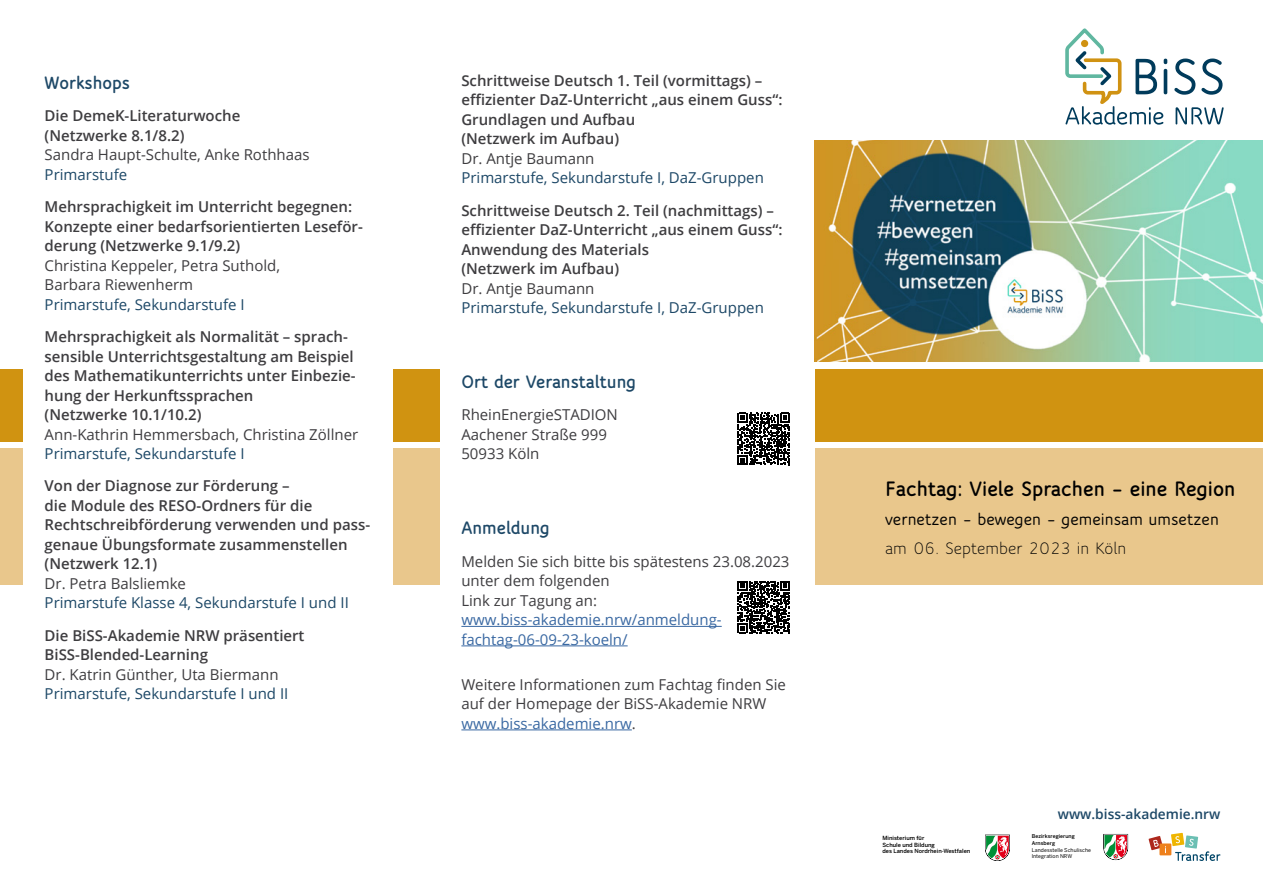
<style>
.page{position:relative;width:1263px;height:893px;background:#fff}
.page>*{position:absolute;margin:0;border:0;box-sizing:border-box;transform-origin:0 0}
.H1_Titel{font:800 22.5px "Speak Pro";color:#000}
.H2_Ueberschrift{font:800 19.5px "Speak Pro";color:#1d4867}
.H1_Titel-2{font:700 18px "Speak Pro";color:#000}
.H1_Titel-3{font:18px "Speak Pro";color:#000}
.p_Text{font:600 15px/19.5px "Open Sans";color:#3e3d40}
.p_Text-2{font:15px/19.5px "Open Sans";color:#3e3d40}
.p_Text-3{font:15px "Open Sans";color:#1d4867}
.p_Text-4{font:15px/19.5px "Open Sans";color:#3968a2}
.t1{font:600 13.8px "Open Sans";color:#1d4867}
.t2{font:500 5.7px/6.9px "Benton Sans";color:#000}
.t3{font:5.25px/6.3px "Benton Sans";letter-spacing:.01em;color:#000}
.t4{font:500 5.25px/6.3px "Benton Sans";letter-spacing:.01em;color:#000}
.s1{color:#3968a2}
</style>
<div class="page">
<div style="left:0;top:449px;width:1263px;height:136px;background:#e9c78c"></div>
<div style="left:0;top:369px;width:1263px;height:72px;background:#d09311"></div>
<svg style="left:1174px;top:59px;width:21px;height:36px"></svg>
<svg style="left:1201px;top:59px;width:21px;height:36px"></svg>
<svg style="left:1175px;top:107px;width:48px;height:17px"></svg>
<svg style="left:1065px;top:28px;width:102px;height:97px"></svg>
<div style="left:1081px;top:40px;width:7px;height:7px;background:#d09212;border-radius:50%"></div>
<svg style="left:1149px;top:833px;width:71px;height:28px"></svg>
<svg style="left:1103px;top:834px;width:25px;height:26px"></svg>
<svg style="left:985px;top:835px;width:25px;height:26px"></svg>
<div style="left:23px;top:33px;width:370px;height:826px;background:#fff"></div>
<div style="left:440px;top:33px;width:374px;height:826px;background:#fff"></div>
<img style="left:814px;top:141px;width:449px;height:221px">
<hr style="left:461px;top:626px;width:261px;height:1px;background:#3968a2">
<hr style="left:461px;top:645px;width:167px;height:1px;background:#3968a2">
<hr style="left:461px;top:729px;width:171px;height:1px;background:#3968a2">
<svg style="left:737px;top:413px;width:53px;height:52px"></svg>
<svg style="left:737px;top:581px;width:53px;height:52px"></svg>
<h2 class="H2_Ueberschrift" style="left:45px;top:71px;width:87px">Workshops</h2>
<p class="p_Text" style="left:45px;top:106px;width:197px">Die DemeK-Literaturwoche (Netzwerke 8.1/8.2)</p>
<p class="p_Text-2" style="left:45px;top:145px;width:266px">Sandra Haupt-Schulte, Anke Rothhaas</p>
<p class="p_Text-3" style="left:45px;top:164px;width:84px">Primarstufe</p>
<p class="p_Text" style="left:45px;top:197px;width:320px">Mehrsprachigkeit im Unterricht begegnen:<br>Konzepte einer bedarfsorientierten Leseför&shy;derung (Netzwerke 9.1/9.2)</p>
<p class="p_Text-2" style="left:45px;top:255px;width:237px">Christina Keppeler, Petra Suthold,<br>Barbara Riewenherm</p>
<p class="p_Text-3" style="left:45px;top:294px;width:201px">Primarstufe, Sekundarstufe I</p>
<p class="p_Text" style="left:45px;top:326px;width:313px">Mehrsprachigkeit als Normalität – sprach&shy;sensible Unterrichtsgestaltung am Beispiel des Mathematikunterrichts unter Einbezie&shy;hung der Herkunftssprachen<br>(Netzwerke 10.1/10.2)</p>
<p class="p_Text-2" style="left:45px;top:424px;width:315px">Ann-Kathrin Hemmersbach, Christina Zöllner</p>
<p class="p_Text-3" style="left:45px;top:443px;width:201px">Primarstufe, Sekundarstufe I</p>
<p class="p_Text" style="left:45px;top:476px;width:327px">Von der Diagnose zur Förderung –<br>die Module des RESO-Ordners für die Rechtschreibförderung verwenden und pass&shy;genaue Übungsformate zusammenstellen (Netzwerk 12.1)</p>
<p class="p_Text-2" style="left:45px;top:573px;width:143px">Dr. Petra Balsliemke</p>
<p class="p_Text-3" style="left:45px;top:593px;width:306px">Primarstufe Klasse 4, Sekundarstufe I und II</p>
<p class="p_Text" style="left:45px;top:625px;width:261px">Die BiSS-Akademie NRW präsentiert<br>BiSS-Blended-Learning</p>
<p class="p_Text-2" style="left:45px;top:664px;width:235px">Dr. Katrin Günther, Uta Biermann</p>
<p class="p_Text-3" style="left:45px;top:683px;width:245px">Primarstufe, Sekundarstufe I und II</p>
<p class="p_Text" style="left:461px;top:70px;width:323px">Schrittweise Deutsch 1. Teil (vormittags) – effizienter DaZ-Unterricht „aus einem Guss“:<br>Grundlagen und Aufbau<br>(Netzwerk im Aufbau)</p>
<p class="p_Text-2" style="left:461px;top:148px;width:135px">Dr. Antje Baumann</p>
<p class="p_Text-3" style="left:461px;top:168px;width:304px">Primarstufe, Sekundarstufe I, DaZ-Gruppen</p>
<p class="p_Text" style="left:461px;top:200px;width:323px">Schrittweise Deutsch 2. Teil (nachmittags) – effizienter DaZ-Unterricht „aus einem Guss“:<br>Anwendung des Materials<br>(Netzwerk im Aufbau)</p>
<p class="p_Text-2" style="left:461px;top:278px;width:135px">Dr. Antje Baumann</p>
<p class="p_Text-3" style="left:461px;top:297px;width:304px">Primarstufe, Sekundarstufe I, DaZ-Gruppen</p>
<h2 class="H2_Ueberschrift" style="left:461px;top:370px;width:176px">Ort der Veranstaltung</h2>
<p class="p_Text-2" style="left:461px;top:405px;width:158px">RheinEnergieSTADION</p>
<p class="p_Text-2" style="left:461px;top:424px;width:147px">Aachener Straße 999</p>
<p class="p_Text-2" style="left:461px;top:444px;width:80px">50933 Köln</p>
<h2 class="H2_Ueberschrift" style="left:461px;top:517px;width:90px">Anmeldung</h2>
<p class="p_Text-2" style="left:461px;top:551px;width:330px">Melden Sie sich bitte bis spätestens 23.08.2023 unter dem folgenden<br>Link zur Tagung an:</p>
<p class="p_Text-4" style="left:461px;top:610px;width:262px">www.biss-akademie.nrw/anmeldung&shy;fachtag-06-09-23-koeln/</p>
<p class="p_Text-2" style="left:461px;top:674px;width:326px">Weitere Informationen zum Fachtag finden Sie auf der Homepage der BiSS-Akademie NRW <span class="s1">www.biss-akademie.nrw</span>.</p>
<h1 class="H1_Titel" style="left:885px;top:476px;width:352px">Fachtag: Viele Sprachen – eine Region</h1>
<h1 class="H1_Titel-2" style="left:885px;top:509px;width:335px">vernetzen – bewegen – gemeinsam umsetzen</h1>
<h1 class="H1_Titel-3" style="left:885px;top:538px;width:243px">am 06. September 2023 in Köln</h1>
<p class="t2" style="left:882px;top:834px;width:89px">Ministerium für<br>Schule und Bildung<br>des Landes Nordrhein-Westfalen</p>
<p class="t1" style="left:1058px;top:804px;width:164px">www.biss-akademie.nrw</p>
<p class="t4" style="left:1032px;top:833px;width:45px">Bezirksregierung<br>Arnsberg</p>
<p class="t3" style="left:1032px;top:847px;width:61px">Landesstelle Schulische<br>Integration NRW</p>
</div>
